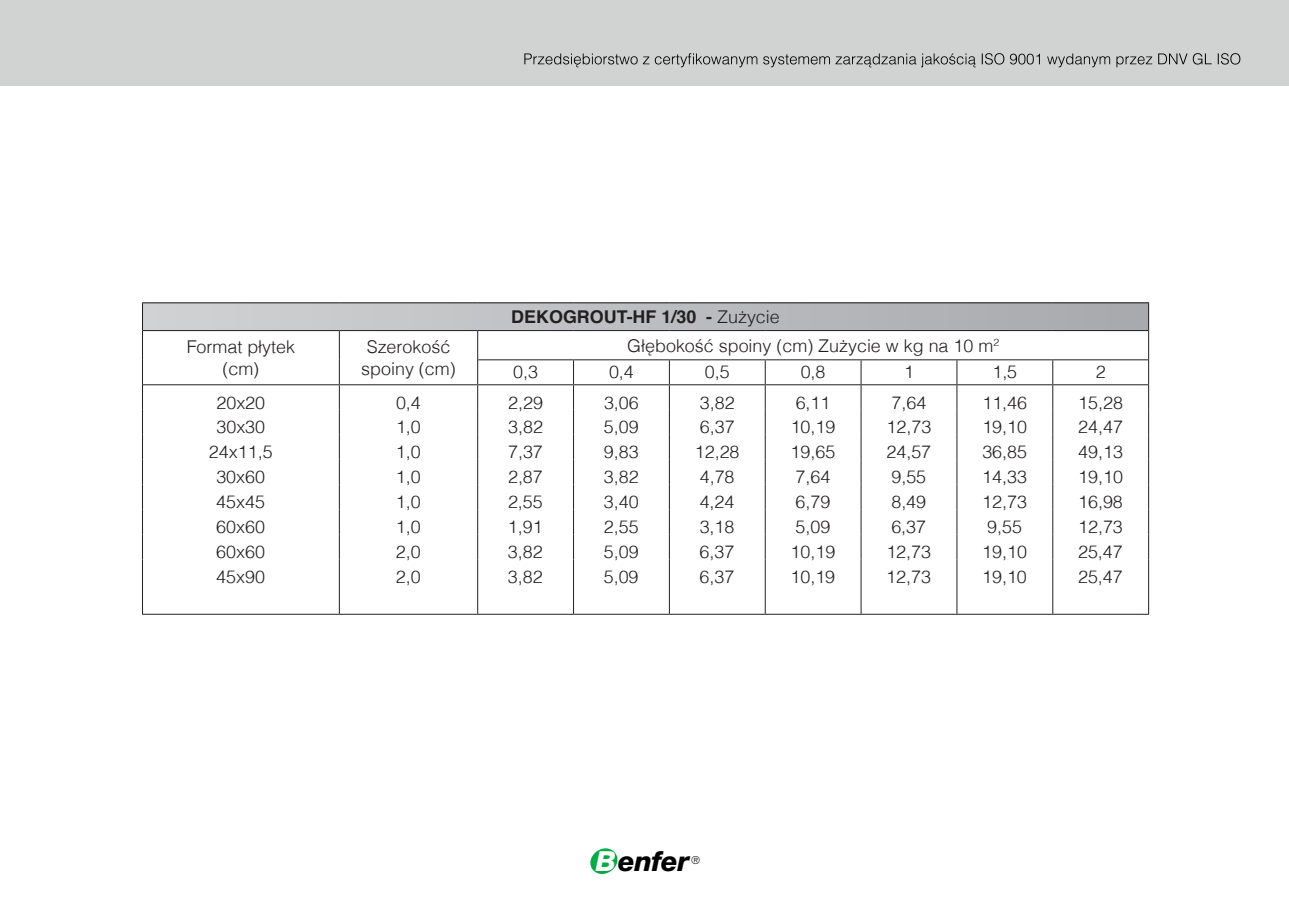
<style>
.page{position:relative;width:1289px;height:919px;background:#fff}
.page>*{position:absolute;margin:0;border:0;box-sizing:border-box;transform-origin:0 0}
.t1{font:italic 800 27.6px "Helvetica Neue";letter-spacing:-.02em;color:#000001}
.t2{font:300 17.55px/21.1px "Helvetica";color:#231f20;text-align:center}
.t3{font:700 17.55px "Helvetica";color:#231f20}
.t4{font:300 10.5px "Futura";color:#000001}
.s1{font-weight:300}
.s2{color:#fff}
</style>
<div class="page">
<div style="left:142px;top:303px;width:1006px;height:27px;background:linear-gradient(to right,#d1d2d4,#a8a9ad)"></div>
<hr style="left:143px;top:330px;width:196px;height:1px;background:#231f20">
<hr style="left:339px;top:330px;width:138px;height:1px;background:#231f20">
<hr style="left:477px;top:330px;width:96px;height:1px;background:#231f20">
<hr style="left:573px;top:330px;width:96px;height:1px;background:#231f20">
<hr style="left:669px;top:330px;width:96px;height:1px;background:#231f20">
<hr style="left:765px;top:330px;width:96px;height:1px;background:#231f20">
<hr style="left:861px;top:330px;width:95px;height:1px;background:#231f20">
<hr style="left:956px;top:330px;width:96px;height:1px;background:#231f20">
<hr style="left:1052px;top:330px;width:96px;height:1px;background:#231f20">
<hr style="left:478px;top:359px;width:95px;height:1px;background:#231f20">
<hr style="left:573px;top:359px;width:96px;height:1px;background:#231f20">
<hr style="left:669px;top:359px;width:96px;height:1px;background:#231f20">
<hr style="left:765px;top:359px;width:96px;height:1px;background:#231f20">
<hr style="left:861px;top:359px;width:95px;height:1px;background:#231f20">
<hr style="left:956px;top:359px;width:96px;height:1px;background:#231f20">
<hr style="left:1052px;top:359px;width:96px;height:1px;background:#231f20">
<hr style="left:143px;top:384px;width:196px;height:1px;background:#231f20">
<hr style="left:339px;top:384px;width:138px;height:1px;background:#231f20">
<hr style="left:477px;top:384px;width:96px;height:1px;background:#231f20">
<hr style="left:573px;top:384px;width:96px;height:1px;background:#231f20">
<hr style="left:669px;top:384px;width:96px;height:1px;background:#231f20">
<hr style="left:765px;top:384px;width:96px;height:1px;background:#231f20">
<hr style="left:861px;top:384px;width:95px;height:1px;background:#231f20">
<hr style="left:956px;top:384px;width:96px;height:1px;background:#231f20">
<hr style="left:1052px;top:384px;width:96px;height:1px;background:#231f20">
<svg style="left:573px;top:360px;width:1px;height:199px"></svg>
<svg style="left:669px;top:360px;width:1px;height:199px"></svg>
<svg style="left:765px;top:360px;width:1px;height:199px"></svg>
<svg style="left:860px;top:360px;width:1px;height:199px"></svg>
<svg style="left:339px;top:331px;width:1px;height:228px"></svg>
<svg style="left:477px;top:331px;width:1px;height:228px"></svg>
<svg style="left:956px;top:360px;width:1px;height:199px"></svg>
<svg style="left:1052px;top:360px;width:1px;height:199px"></svg>
<hr style="left:339px;top:559px;width:1px;height:54px;background:#231f20">
<hr style="left:477px;top:559px;width:1px;height:54px;background:#231f20">
<hr style="left:573px;top:559px;width:1px;height:54px;background:#231f20">
<hr style="left:669px;top:559px;width:1px;height:54px;background:#231f20">
<hr style="left:765px;top:559px;width:1px;height:54px;background:#231f20">
<hr style="left:860px;top:559px;width:1px;height:54px;background:#231f20">
<hr style="left:956px;top:559px;width:1px;height:54px;background:#231f20">
<hr style="left:1052px;top:559px;width:1px;height:54px;background:#231f20">
<hr style="left:142px;top:302px;width:197px;height:1px;background:#231f20">
<svg style="left:142px;top:303px;width:1px;height:27px"></svg>
<hr style="left:339px;top:302px;width:138px;height:1px;background:#231f20">
<hr style="left:477px;top:302px;width:96px;height:1px;background:#231f20">
<hr style="left:573px;top:302px;width:96px;height:1px;background:#231f20">
<hr style="left:669px;top:302px;width:96px;height:1px;background:#231f20">
<hr style="left:765px;top:302px;width:96px;height:1px;background:#231f20">
<hr style="left:861px;top:302px;width:95px;height:1px;background:#231f20">
<hr style="left:956px;top:302px;width:96px;height:1px;background:#231f20">
<hr style="left:1052px;top:302px;width:96px;height:1px;background:#231f20">
<svg style="left:1148px;top:303px;width:1px;height:27px"></svg>
<hr style="left:142px;top:330px;width:1px;height:30px;background:#231f20">
<hr style="left:1148px;top:330px;width:1px;height:30px;background:#231f20">
<svg style="left:142px;top:360px;width:1px;height:199px"></svg>
<svg style="left:1148px;top:360px;width:1px;height:199px"></svg>
<hr style="left:142px;top:559px;width:1px;height:54px;background:#231f20">
<hr style="left:1148px;top:559px;width:1px;height:54px;background:#231f20">
<hr style="left:142px;top:614px;width:197px;height:1px;background:#231f20">
<hr style="left:339px;top:614px;width:138px;height:1px;background:#231f20">
<hr style="left:477px;top:614px;width:96px;height:1px;background:#231f20">
<hr style="left:573px;top:614px;width:96px;height:1px;background:#231f20">
<hr style="left:669px;top:614px;width:96px;height:1px;background:#231f20">
<hr style="left:765px;top:614px;width:96px;height:1px;background:#231f20">
<hr style="left:861px;top:614px;width:95px;height:1px;background:#231f20">
<hr style="left:956px;top:614px;width:96px;height:1px;background:#231f20">
<hr style="left:1052px;top:614px;width:96px;height:1px;background:#231f20">
<div style="left:0;top:0;width:1288px;height:85px;background:#d1d2d2"></div>
<svg style="left:524px;top:53px;width:716px;height:14px"></svg>
<svg style="left:590px;top:848px;width:28px;height:25px"></svg>
<p class="t3" style="left:511px;top:303px;width:270px">DEKOGROUT-HF 1/30 - <span class="s1">Zużycie</span></p>
<p class="t2" style="left:187px;top:335px;width:110px">Format płytek (cm)</p>
<p class="t2" style="left:361px;top:335px;width:96px">Szerokość spoiny (cm)</p>
<p class="t2" style="left:627px;top:333px;width:373px">Głębokość spoiny (cm) Zużycie w kg na 10 m<sup>2</sup></p>
<p class="t2" style="left:513px;top:360px;width:26px">0,3</p>
<p class="t2" style="left:609px;top:360px;width:26px">0,4</p>
<p class="t2" style="left:705px;top:360px;width:26px">0,5</p>
<p class="t2" style="left:800px;top:360px;width:26px">0,8</p>
<p class="t2" style="left:904px;top:360px;width:11px">1</p>
<p class="t2" style="left:992px;top:360px;width:26px">1,5</p>
<p class="t2" style="left:1095px;top:360px;width:11px">2</p>
<p class="t2" style="left:216px;top:390px;width:50px">20x20</p>
<p class="t2" style="left:396px;top:390px;width:26px">0,4</p>
<p class="t2" style="left:508px;top:390px;width:36px">2,29</p>
<p class="t2" style="left:604px;top:390px;width:36px">3,06</p>
<p class="t2" style="left:699px;top:390px;width:36px">3,82</p>
<p class="t2" style="left:795px;top:390px;width:36px">6,11</p>
<p class="t2" style="left:891px;top:390px;width:36px">7,64</p>
<p class="t2" style="left:982px;top:390px;width:46px">11,46</p>
<p class="t2" style="left:1078px;top:390px;width:46px">15,28</p>
<p class="t2" style="left:216px;top:415px;width:50px">30x30</p>
<p class="t2" style="left:396px;top:415px;width:26px">1,0</p>
<p class="t2" style="left:508px;top:415px;width:36px">3,82</p>
<p class="t2" style="left:604px;top:415px;width:36px">5,09</p>
<p class="t2" style="left:699px;top:415px;width:36px">6,37</p>
<p class="t2" style="left:790px;top:415px;width:46px">10,19</p>
<p class="t2" style="left:886px;top:415px;width:46px">12,73</p>
<p class="t2" style="left:982px;top:415px;width:46px">19,10</p>
<p class="t2" style="left:1078px;top:415px;width:46px">24,47</p>
<p class="t2" style="left:209px;top:440px;width:65px">24x11,5</p>
<p class="t2" style="left:396px;top:440px;width:26px">1,0</p>
<p class="t2" style="left:508px;top:440px;width:36px">7,37</p>
<p class="t2" style="left:604px;top:440px;width:36px">9,83</p>
<p class="t2" style="left:694px;top:440px;width:46px">12,28</p>
<p class="t2" style="left:790px;top:440px;width:46px">19,65</p>
<p class="t2" style="left:886px;top:440px;width:46px">24,57</p>
<p class="t2" style="left:982px;top:440px;width:46px">36,85</p>
<p class="t2" style="left:1078px;top:440px;width:46px">49,13</p>
<p class="t2" style="left:216px;top:465px;width:50px">30x60</p>
<p class="t2" style="left:396px;top:465px;width:26px">1,0</p>
<p class="t2" style="left:508px;top:465px;width:36px">2,87</p>
<p class="t2" style="left:604px;top:465px;width:36px">3,82</p>
<p class="t2" style="left:699px;top:465px;width:36px">4,78</p>
<p class="t2" style="left:795px;top:465px;width:36px">7,64</p>
<p class="t2" style="left:891px;top:465px;width:36px">9,55</p>
<p class="t2" style="left:982px;top:465px;width:46px">14,33</p>
<p class="t2" style="left:1078px;top:465px;width:46px">19,10</p>
<p class="t2" style="left:216px;top:490px;width:50px">45x45</p>
<p class="t2" style="left:396px;top:490px;width:26px">1,0</p>
<p class="t2" style="left:508px;top:490px;width:36px">2,55</p>
<p class="t2" style="left:604px;top:490px;width:36px">3,40</p>
<p class="t2" style="left:699px;top:490px;width:36px">4,24</p>
<p class="t2" style="left:795px;top:490px;width:36px">6,79</p>
<p class="t2" style="left:891px;top:490px;width:36px">8,49</p>
<p class="t2" style="left:982px;top:490px;width:46px">12,73</p>
<p class="t2" style="left:1078px;top:490px;width:46px">16,98</p>
<p class="t2" style="left:216px;top:515px;width:50px">60x60</p>
<p class="t2" style="left:396px;top:515px;width:26px">1,0</p>
<p class="t2" style="left:508px;top:515px;width:36px">1,91</p>
<p class="t2" style="left:604px;top:515px;width:36px">2,55</p>
<p class="t2" style="left:699px;top:515px;width:36px">3,18</p>
<p class="t2" style="left:795px;top:515px;width:36px">5,09</p>
<p class="t2" style="left:891px;top:515px;width:36px">6,37</p>
<p class="t2" style="left:987px;top:515px;width:36px">9,55</p>
<p class="t2" style="left:1078px;top:515px;width:46px">12,73</p>
<p class="t2" style="left:216px;top:540px;width:50px">60x60</p>
<p class="t2" style="left:396px;top:540px;width:26px">2,0</p>
<p class="t2" style="left:508px;top:540px;width:36px">3,82</p>
<p class="t2" style="left:603px;top:540px;width:36px">5,09</p>
<p class="t2" style="left:699px;top:540px;width:36px">6,37</p>
<p class="t2" style="left:790px;top:540px;width:46px">10,19</p>
<p class="t2" style="left:886px;top:540px;width:46px">12,73</p>
<p class="t2" style="left:982px;top:540px;width:46px">19,10</p>
<p class="t2" style="left:1078px;top:540px;width:46px">25,47</p>
<p class="t2" style="left:216px;top:565px;width:50px">45x90</p>
<p class="t2" style="left:396px;top:565px;width:26px">2,0</p>
<p class="t2" style="left:508px;top:565px;width:36px">3,82</p>
<p class="t2" style="left:603px;top:565px;width:36px">5,09</p>
<p class="t2" style="left:699px;top:565px;width:36px">6,37</p>
<p class="t2" style="left:790px;top:565px;width:46px">10,19</p>
<p class="t2" style="left:886px;top:565px;width:46px">12,73</p>
<p class="t2" style="left:982px;top:565px;width:46px">19,10</p>
<p class="t2" style="left:1078px;top:565px;width:46px">25,47</p>
<h1 class="t1" style="left:596px;top:844px;width:95px"><span class="s2">B</span>enfer</h1>
<p class="t4" style="left:691px;top:853px;width:10px">®</p>
</div>
